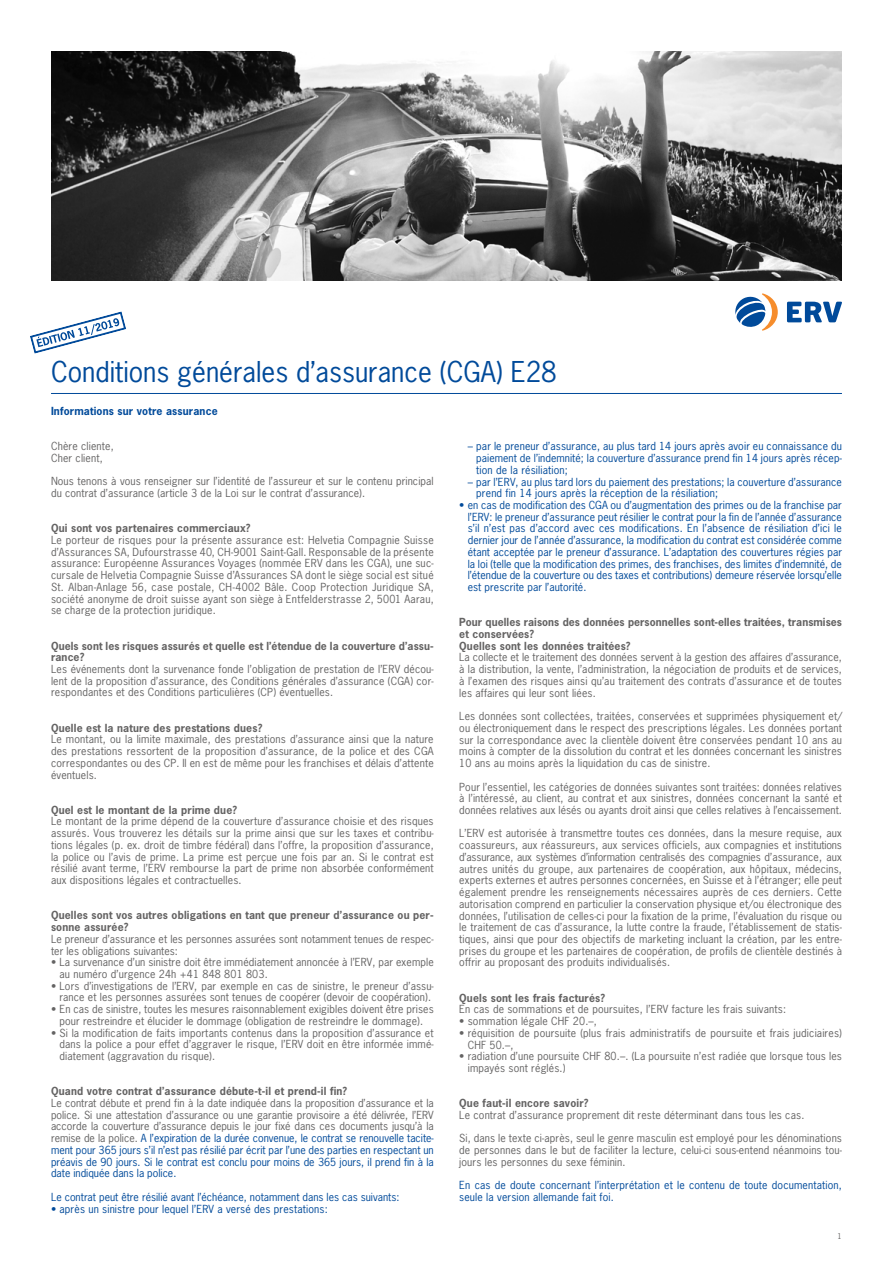
<style>
.page{position:relative;width:893px;height:1263px;background:#fff}
.page>*{position:absolute;margin:0;border:0;box-sizing:border-box;transform-origin:0 0}
.t1{font:27px "News Gothic Std";color:#004a9a}
.t2{font:10.5px/11.7px "News Gothic Std";letter-spacing:.015em;color:#646363;text-align:justify}
.t3{font:10.5px/11.7px "News Gothic Std";letter-spacing:.015em;color:#004a9a;text-align:justify}
.t4{font:700 10.5px/11.7px "News Gothic Std";letter-spacing:.015em;color:#646363}
.t5{font:700 10.5px "News Gothic Std";letter-spacing:.015em;color:#004a9a}
.t6{font:7.5px "News Gothic Std";color:#646363}
.s1{color:#004a9a}
</style>
<div class="page">
<img style="left:51px;top:51px;width:791px;height:230px">
<hr style="left:51px;top:393px;width:791px;height:1px;background:#004a9a">
<svg style="left:787px;top:302px;width:55px;height:20px"></svg>
<svg style="left:735px;top:293px;width:43px;height:38px"></svg>
<svg style="left:30px;top:311px;width:96px;height:43px"></svg>
<h1 class="t1" style="left:51px;top:355px;width:507px">Conditions générales d’assurance (CGA) E28</h1>
<p class="t5" style="left:51px;top:404px;width:168px">Informations sur votre assurance</p>
<p class="t2" style="left:51px;top:440px;width:64px">Chère cliente,<br>Cher client,</p>
<p class="t2" style="left:51px;top:475px;width:384px">Nous tenons à vous renseigner sur l’identité de l’assureur et sur le contenu principal du contrat d’assurance (article 3 de la Loi sur le contrat d’assurance).</p>
<p class="t4" style="left:51px;top:522px;width:201px">Qui sont vos partenaires commerciaux?</p>
<p class="t2" style="left:51px;top:534px;width:384px">Le porteur de risques pour la présente assurance est: Helvetia Compagnie Suisse d’Assurances SA, Dufourstrasse 40, CH-9001 Saint-Gall. Responsable de la présente assurance: Européenne Assurances Voyages (nommée ERV dans les CGA), une suc&shy;cursale de Helvetia Compagnie Suisse d’Assurances SA dont le siège social est situé St. Alban-Anlage 56, case postale, CH-4002 Bâle. Coop Protection Juridique SA, société anonyme de droit suisse ayant son siège à Entfelderstrasse 2, 5001 Aarau, se charge de la protection juridique.</p>
<p class="t4" style="left:51px;top:639px;width:384px">Quels sont les risques assurés et quelle est l’étendue de la couverture d’assu&shy;rance?</p>
<p class="t2" style="left:51px;top:663px;width:384px">Les événements dont la survenance fonde l’obligation de prestation de l’ERV décou&shy;lent de la proposition d’assurance, des Conditions générales d’assurance (CGA) cor&shy;respondantes et des Conditions particulières (CP) éventuelles.</p>
<p class="t4" style="left:51px;top:722px;width:213px">Quelle est la nature des prestations dues?</p>
<p class="t2" style="left:51px;top:733px;width:384px">Le montant, ou la limite maximale, des prestations d’assurance ainsi que la nature des prestations ressortent de la proposition d’assurance, de la police et des CGA correspondantes ou des CP. Il en est de même pour les franchises et délais d’attente éventuels.</p>
<p class="t4" style="left:51px;top:804px;width:188px">Quel est le montant de la prime due?</p>
<p class="t2" style="left:51px;top:815px;width:384px">Le montant de la prime dépend de la couverture d’assurance choisie et des risques assurés. Vous trouverez les détails sur la prime ainsi que sur les taxes et contribu&shy;tions légales (p. ex. droit de timbre fédéral) dans l’offre, la proposition d’assurance, la police ou l’avis de prime. La prime est perçue une fois par an. Si le contrat est résilié avant terme, l’ERV rembourse la part de prime non absorbée conformément aux dispositions légales et contractuelles.</p>
<p class="t4" style="left:51px;top:909px;width:384px">Quelles sont vos autres obligations en tant que preneur d’assurance ou per&shy;sonne assurée?</p>
<p class="t2" style="left:51px;top:933px;width:384px">Le preneur d’assurance et les personnes assurées sont notamment tenues de respec&shy;ter les obligations suivantes:</p>
<p class="t2" style="left:60px;top:956px;width:376px;text-indent:-9px">• La survenance d’un sinistre doit être immédiatement annoncée à l’ERV, par exemple au numéro d’urgence 24h +41 848 801 803.</p>
<p class="t2" style="left:51px;top:980px;width:384px;text-align:center">• Lors d’investigations de l’ERV, par exemple en cas de sinistre, le preneur d’assu&shy;rance et les personnes assurées sont tenues de coopérer (devoir de coopération).</p>
<p class="t2" style="left:51px;top:1003px;width:384px;text-align:center">• En cas de sinistre, toutes les mesures raisonnablement exigibles doivent être prises pour restreindre et élucider le dommage (obligation de restreindre le dommage).</p>
<p class="t2" style="left:60px;top:1027px;width:376px;text-indent:-9px">• Si la modification de faits importants contenus dans la proposition d’assurance et dans la police a pour effet d’aggraver le risque, l’ERV doit en être informée immé&shy;diatement (aggravation du risque).</p>
<p class="t4" style="left:51px;top:1085px;width:298px">Quand votre contrat d’assurance débute-t-il et prend-il fin?</p>
<p class="t2" style="left:51px;top:1097px;width:384px">Le contrat débute et prend fin à la date indiquée dans la proposition d’assurance et la police. Si une attestation d’assurance ou une garantie provisoire a été délivrée, l’ERV accorde la couverture d’assurance depuis le jour fixé dans ces documents jusqu’à la remise de la police. <span class="s1">A l’expiration de la durée convenue, le contrat se renouvelle tacite&shy;ment pour 365 jours s’il n’est pas résilié par écrit par l’une des parties en respectant un préavis de 90 jours. Si le contrat est conclu pour moins de 365 jours, il prend fin à la date indiquée dans la police.</span></p>
<p class="t3" style="left:51px;top:1191px;width:350px">Le contrat peut être résilié avant l’échéance, notamment dans les cas suivants:</p>
<p class="t3" style="left:51px;top:1203px;width:278px">• après un sinistre pour lequel l’ERV a versé des prestations:</p>
<p class="t3" style="left:476px;top:440px;width:367px;text-indent:-9px">– par le preneur d’assurance, au plus tard 14 jours après avoir eu connaissance du paiement de l’indemnité; la couverture d’assurance prend fin 14 jours après récep&shy;tion de la résiliation;</p>
<p class="t3" style="left:476px;top:476px;width:367px;text-indent:-9px">– par l’ERV, au plus tard lors du paiement des prestations; la couverture d’assurance prend fin 14 jours après la réception de la résiliation;</p>
<p class="t3" style="left:468px;top:499px;width:376px;text-indent:-9px">• en cas de modification des CGA ou d’augmentation des primes ou de la franchise par l’ERV: le preneur d’assurance peut résilier le contrat pour la fin de l’année d’assurance s’il n’est pas d’accord avec ces modifications. En l’absence de résiliation d’ici le dernier jour de l’année d’assurance, la modification du contrat est considérée comme étant acceptée par le preneur d’assurance. L’adaptation des couvertures régies par la loi (telle que la modification des primes, des franchises, des limites d’indemnité, de l’étendue de la couverture ou des taxes et contributions) demeure réservée lorsqu’elle est prescrite par l’autorité.</p>
<p class="t4" style="left:459px;top:616px;width:384px">Pour quelles raisons des données personnelles sont-elles traitées, transmises et conservées?<br>Quelles sont les données traitées?</p>
<p class="t2" style="left:459px;top:651px;width:384px">La collecte et le traitement des données servent à la gestion des affaires d’assurance, à la distribution, la vente, l’administration, la négociation de produits et de services, à l’examen des risques ainsi qu’au traitement des contrats d’assurance et de toutes les affaires qui leur sont liées.</p>
<p class="t2" style="left:459px;top:710px;width:384px">Les données sont collectées, traitées, conservées et supprimées physiquement et/ ou électroniquement dans le respect des prescriptions légales. Les données portant sur la correspondance avec la clientèle doivent être conservées pendant 10 ans au moins à compter de la dissolution du contrat et les données concernant les sinistres 10 ans au moins après la liquidation du cas de sinistre.</p>
<p class="t2" style="left:459px;top:781px;width:384px">Pour l’essentiel, les catégories de données suivantes sont traitées: données relatives à l’intéressé, au client, au contrat et aux sinistres, données concernant la santé et données relatives aux lésés ou ayants droit ainsi que celles relatives à l’encaissement.</p>
<p class="t2" style="left:459px;top:827px;width:384px">L’ERV est autorisée à transmettre toutes ces données, dans la mesure requise, aux coassureurs, aux réassureurs, aux services officiels, aux compagnies et institutions d’assurance, aux systèmes d’information centralisés des compagnies d’assurance, aux autres unités du groupe, aux partenaires de coopération, aux hôpitaux, médecins, experts externes et autres personnes concernées, en Suisse et à l’étranger; elle peut également prendre les renseignements nécessaires auprès de ces derniers. Cette autorisation comprend en particulier la conservation physique et/ou électronique des données, l’utilisation de celles-ci pour la fixation de la prime, l’évaluation du risque ou le traitement de cas d’assurance, la lutte contre la fraude, l’établissement de statis&shy;tiques, ainsi que pour des objectifs de marketing incluant la création, par les entre&shy;prises du groupe et les partenaires de coopération, de profils de clientèle destinés à offrir au proposant des produits individualisés.</p>
<p class="t4" style="left:459px;top:992px;width:147px">Quels sont les frais facturés?</p>
<p class="t2" style="left:459px;top:1003px;width:328px">En cas de sommations et de poursuites, l’ERV facture les frais suivants:</p>
<p class="t2" style="left:459px;top:1015px;width:139px">• sommation légale CHF 20.–,</p>
<p class="t2" style="left:468px;top:1027px;width:376px;text-indent:-9px">• réquisition de poursuite (plus frais administratifs de poursuite et frais judiciaires)<br>CHF 50.–,</p>
<p class="t2" style="left:468px;top:1050px;width:376px;text-indent:-9px">• radiation d’une poursuite CHF 80.–. (La poursuite n’est radiée que lorsque tous les impayés sont réglés.)</p>
<p class="t4" style="left:459px;top:1097px;width:131px">Que faut-il encore savoir?</p>
<p class="t2" style="left:459px;top:1109px;width:347px">Le contrat d’assurance proprement dit reste déterminant dans tous les cas.</p>
<p class="t2" style="left:459px;top:1132px;width:384px">Si, dans le texte ci-après, seul le genre masculin est employé pour les dénominations de personnes dans le but de faciliter la lecture, celui-ci sous-entend néanmoins tou&shy;jours les personnes du sexe féminin.</p>
<p class="t3" style="left:459px;top:1179px;width:384px">En cas de doute concernant l’interprétation et le contenu de toute documentation, seule la version allemande fait foi.</p>
<p class="t6" style="left:838px;top:1231px;width:6px">1</p>
</div>
